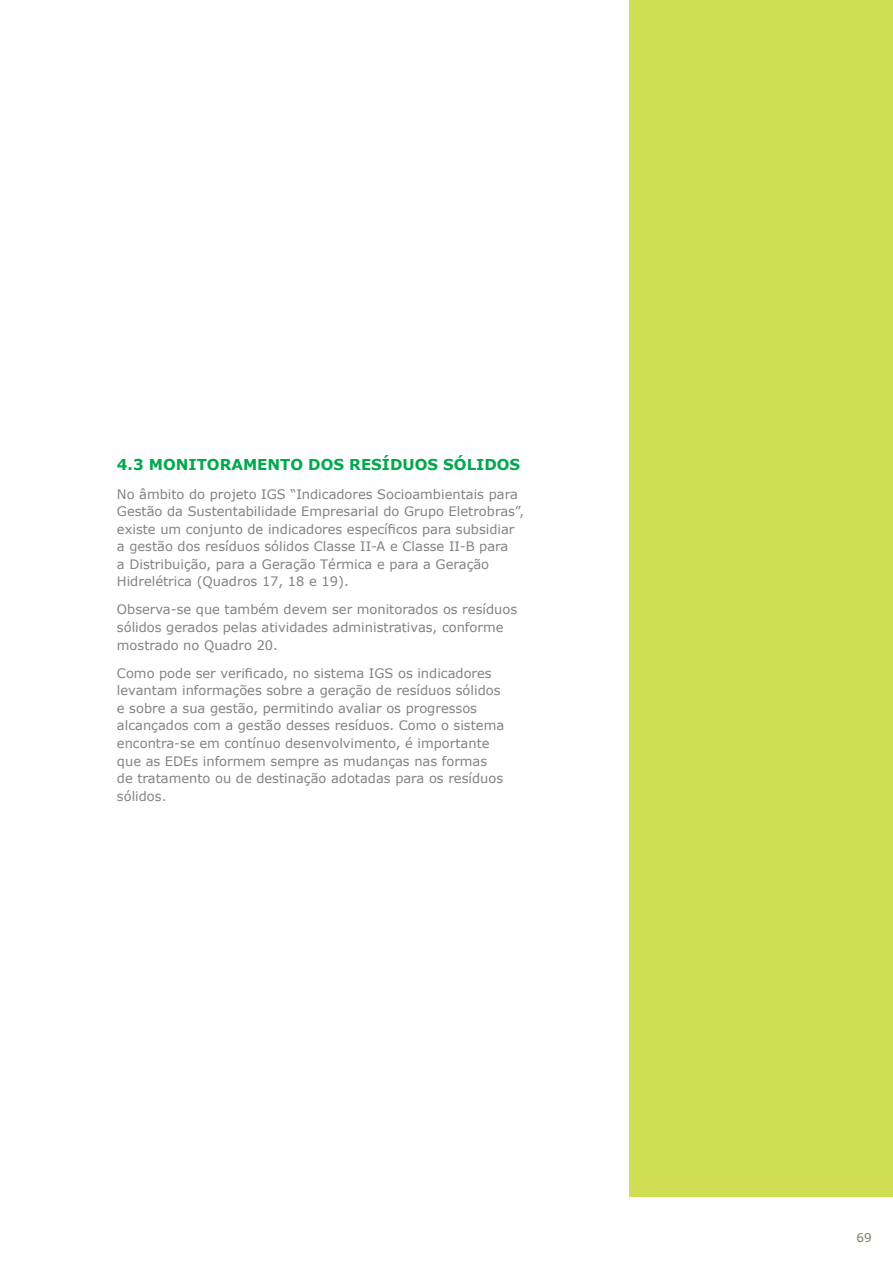
<style>
.page{position:relative;width:893px;height:1263px;background:#fff}
.page>*{position:absolute;margin:0;border:0;box-sizing:border-box;transform-origin:0 0}
.t1{font:700 15px "Verdana";color:#00a84e}
.t2{font:13.05px/17.5px "Verdana";color:#808285}
.t3{font:12px "Verdana";color:#807568}
</style>
<div class="page">
<div style="left:0;top:0;width:893px;height:1197px;background:#d0de53"></div>
<div style="left:0;top:0;width:629px;height:1263px;background:#fff"></div>
<p class="t1" style="left:117px;top:455px;width:405px">4.3 MONITORAMENTO DOS RESÍDUOS SÓLIDOS</p>
<p class="t2" style="left:117px;top:485px;width:409px">No âmbito do projeto IGS “Indicadores Socioambientais para Gestão da Sustentabilidade Empresarial do Grupo Eletrobras”, existe um conjunto de indicadores específicos para subsidiar a gestão dos resíduos sólidos Classe II-A e Classe II-B para<br>a Distribuição, para a Geração Térmica e para a Geração Hidrelétrica (Quadros 17, 18 e 19).</p>
<p class="t2" style="left:117px;top:601px;width:402px">Observa-se que também devem ser monitorados os resíduos sólidos gerados pelas atividades administrativas, conforme mostrado no Quadro 20.</p>
<p class="t2" style="left:117px;top:664px;width:389px">Como pode ser verificado, no sistema IGS os indicadores levantam informações sobre a geração de resíduos sólidos e sobre a sua gestão, permitindo avaliar os progressos alcançados com a gestão desses resíduos. Como o sistema encontra-se em contínuo desenvolvimento, é importante que as EDEs informem sempre as mudanças nas formas de tratamento ou de destinação adotadas para os resíduos sólidos.</p>
<p class="t3" style="left:856px;top:1230px;width:17px">69</p>
</div>
